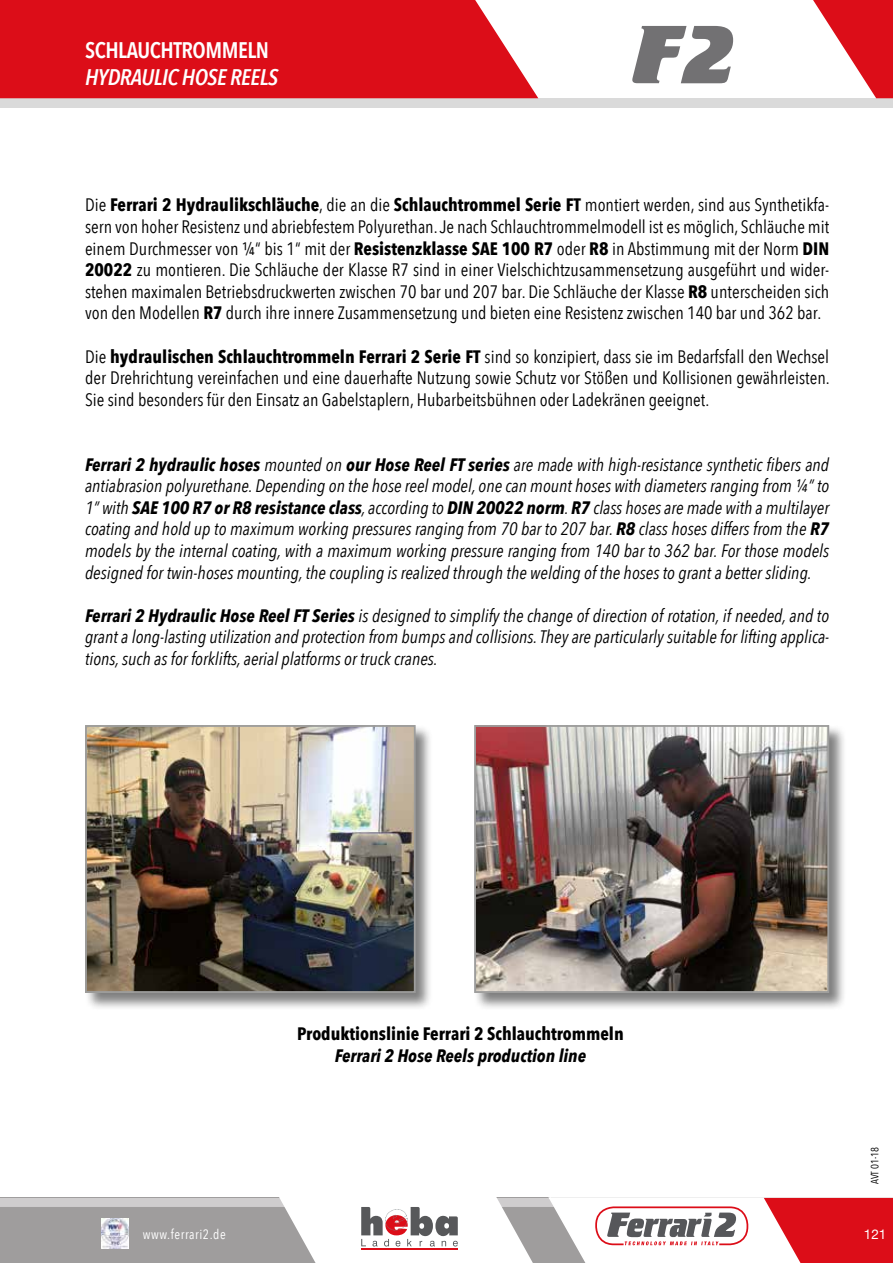
<style>
.page{position:relative;width:893px;height:1263px;background:#fff}
.page>*{position:absolute;margin:0;border:0;box-sizing:border-box;transform-origin:0 0}
.t1{font:italic 600 22.5px "Avenir Next Condensed";letter-spacing:-.02em;color:#fff}
.t2{font:600 22.5px "Avenir Next Condensed";letter-spacing:-.02em;color:#fff}
.t3{font:18px/21.6px "Avenir Next Condensed";color:#000;text-align:justify}
.t4{font:italic 18px/21.6px "Avenir Next Condensed";color:#000;text-align:justify}
.t5{font:700 18px "Avenir Next Condensed";color:#000}
.t6{font:italic 700 18px "Avenir Next Condensed";color:#000}
.t7{font:13.5px "Avenir Next Condensed";letter-spacing:.04em;color:#fff}
.t8{font:13.5px "Helvetica Neue";color:#fff}
.t9{font:10.5px "Avenir Next Condensed";color:#000}
.s1{font-weight:700}
</style>
<div class="page">
<div style="left:0;top:98px;width:893px;height:9px;background:#dadada"></div>
<div style="left:0;top:0;width:538px;height:98px;background:#dc0d18"></div>
<svg style="left:813px;top:0;width:80px;height:98px"></svg>
<div style="left:0;top:1198px;width:892px;height:65px;background:#9f9d9d"></div>
<div style="left:0;top:1198px;width:893px;height:9px;background:#cfcdce"></div>
<svg style="left:547px;top:1197px;width:346px;height:66px;background:#e0999d"></svg>
<svg style="left:279px;top:1197px;width:254px;height:66px"></svg>
<hr style="left:361px;top:1249px;width:97px;height:1px;background:#dc0d18">
<img style="left:102px;top:1218px;width:26px;height:31px">
<div style="left:85px;top:724px;width:348px;height:287px;background:#000;opacity:.5"></div>
<img style="left:88px;top:728px;width:325px;height:262px">
<div style="left:85px;top:725px;width:331px;height:268px;border:2px solid #9d9d9c"></div>
<div style="left:474px;top:724px;width:373px;height:287px;background:#000;opacity:.5"></div>
<img style="left:477px;top:728px;width:349px;height:262px">
<div style="left:474px;top:725px;width:355px;height:268px;border:2px solid #9d9d9c"></div>
<svg style="left:632px;top:26px;width:101px;height:57px"></svg>
<p class="t2" style="left:85px;top:31px;width:185px">SCHLAUCHTROMMELN</p>
<p class="t1" style="left:85px;top:64px;width:194px">HYDRAULIC HOSE REELS</p>
<p class="t3" style="left:85px;top:193px;width:746px">Die <span class="s1">Ferrari 2 Hydraulikschläuche</span>, die an die <span class="s1">Schlauchtrommel Serie FT</span> montiert werden, sind aus Synthetikfa&shy;sern von hoher Resistenz und abriebfestem Polyurethan. Je nach Schlauchtrommelmodell ist es möglich, Schläuche mit einem Durchmesser von ¼“ bis 1“ mit der <span class="s1">Resistenzklasse SAE 100 R7</span> oder <span class="s1">R8</span> in Abstimmung mit der Norm <span class="s1">DIN 20022</span> zu montieren. Die Schläuche der Klasse R7 sind in einer Vielschichtzusammensetzung ausgeführt und wider&shy;stehen maximalen Betriebsdruckwerten zwischen 70 bar und 207 bar. Die Schläuche der Klasse <span class="s1">R8</span> unterscheiden sich von den Modellen <span class="s1">R7</span> durch ihre innere Zusammensetzung und bieten eine Resistenz zwischen 140 bar und 362 bar.</p>
<p class="t3" style="left:85px;top:345px;width:746px">Die <span class="s1">hydraulischen Schlauchtrommeln Ferrari 2 Serie FT</span> sind so konzipiert, dass sie im Bedarfsfall den Wechsel der Drehrichtung vereinfachen und eine dauerhafte Nutzung sowie Schutz vor Stößen und Kollisionen gewährleisten.<br>Sie sind besonders für den Einsatz an Gabelstaplern, Hubarbeitsbühnen oder Ladekränen geeignet.</p>
<p class="t4" style="left:85px;top:453px;width:746px"><span class="s1">Ferrari 2 hydraulic hoses</span> mounted on <span class="s1">our Hose Reel FT series</span> are made with high-resistance synthetic fibers and antiabrasion polyurethane. Depending on the hose reel model, one can mount hoses with diameters ranging from ¼” to 1” with <span class="s1">SAE 100 R7 or R8 resistance class</span>, according to <span class="s1">DIN 20022 norm</span>. <span class="s1">R7</span> class hoses are made with a multilayer coating and hold up to maximum working pressures ranging from 70 bar to 207 bar. <span class="s1">R8</span> class hoses differs from the <span class="s1">R7 </span>models by the internal coating, with a maximum working pressure ranging from 140 bar to 362 bar. For those models designed for twin-hoses mounting, the coupling is realized through the welding of the hoses to grant a better sliding.</p>
<p class="t4" style="left:85px;top:605px;width:746px"><span class="s1">Ferrari 2 Hydraulic Hose Reel FT Series</span> is designed to simplify the change of direction of rotation, if needed, and to grant a long-lasting utilization and protection from bumps and collisions. They are particularly suitable for lifting applica&shy;tions, such as for forklifts, aerial platforms or truck cranes.</p>
<p class="t5" style="left:297px;top:1023px;width:328px">Produktionslinie Ferrari 2 Schlauchtrommeln</p>
<p class="t6" style="left:335px;top:1044px;width:253px">Ferrari 2 Hose Reels production line</p>
<p class="t9" style="left:866px;top:1184px;width:38px;rotate:-90deg">AVT 01-18</p>
<p class="t7" style="left:143px;top:1223px;width:84px">www.ferrari2.de</p>
<p class="t8" style="left:864px;top:1224px;width:24px">121</p>
</div>
